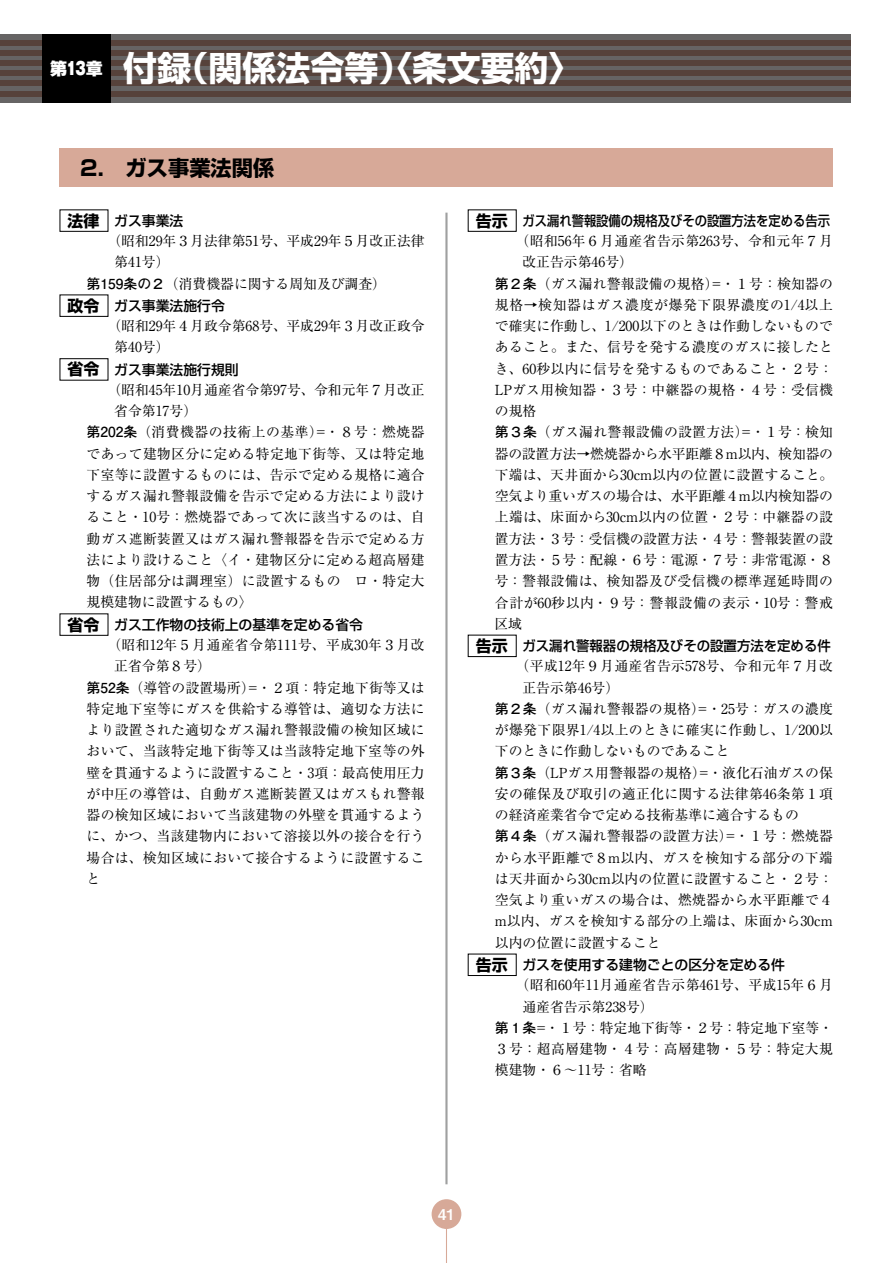
<style>
.page{position:relative;width:893px;height:1263px;background:#fff}
.page>*{position:absolute;margin:0;border:0;box-sizing:border-box;transform-origin:0 0}
.t1{font:700 34.05px "Shin Go Pro";color:#fff}
.t2{font:700 21.3px "Shin Go Pro";color:#000}
.t3{font:14.85px "Midashi Go Pro MB31";color:#fff}
.t4{font:13.8px "Ryumin Pro";letter-spacing:.02em;color:#000}
.t5{font:13.8px/21.3px "Ryumin Pro";color:#000}
.t6{font:500 13.8px "Shin Go Pro";color:#000}
.t7{font:13.8px "Ryumin Pro";letter-spacing:-.015em;color:#000}
.t8{font:500 13.8px "Shin Go Pro";color:#000;scale:.89 1}
.t9{font:13.8px "Ryumin Pro";letter-spacing:.045em;color:#000}
.t10{font:13.8px "Ryumin Pro";letter-spacing:.05em;color:#000}
.t11{font:13.8px "Ryumin Pro";letter-spacing:-.01em;color:#000}
.s1{font-weight:700;font-size:15.9px}
.s2{font-family:"Futo Go B101 Pro";font-weight:700}
</style>
<div class="page">
<svg style="left:0;top:34px;width:850px;height:68px;background:#635e5d"></svg>
<div style="left:0;top:40px;width:850px;height:5px;background:#56423b"></div>
<div style="left:0;top:50px;width:850px;height:5px;background:#56423b"></div>
<div style="left:0;top:60px;width:850px;height:5px;background:#56423b"></div>
<div style="left:0;top:71px;width:850px;height:5px;background:#56423b"></div>
<div style="left:0;top:81px;width:850px;height:5px;background:#56423b"></div>
<div style="left:0;top:91px;width:850px;height:5px;background:#56423b"></div>
<div style="left:43px;top:34px;width:68px;height:68px;background:#000"></div>
<hr style="left:445px;top:213px;width:3px;height:971px;background:#9fa0a0">
<div style="left:60px;top:209px;width:48px;height:23px;border:1px solid #000"></div>
<div style="left:468px;top:209px;width:49px;height:23px;border:1px solid #000"></div>
<div style="left:60px;top:294px;width:48px;height:23px;border:1px solid #000"></div>
<div style="left:60px;top:358px;width:48px;height:23px;border:1px solid #000"></div>
<div style="left:60px;top:613px;width:48px;height:23px;border:1px solid #000"></div>
<div style="left:468px;top:635px;width:49px;height:22px;border:1px solid #000"></div>
<div style="left:468px;top:954px;width:49px;height:22px;border:1px solid #000"></div>
<div style="left:432px;top:1199px;width:29px;height:30px;background:#d7a998;border-radius:50%"></div>
<hr style="left:446px;top:1225px;width:1px;height:38px;background:#d7a998">
<div style="left:59px;top:149px;width:774px;height:38px;background:#d7a998"></div>
<h1 class="t1" style="left:50px;top:41px;width:534px"><sup>第13章</sup> 付録（関係法令等）〈条文要約〉</h1>
<h2 class="t2" style="left:80px;top:151px;width:196px">2.　ガス事業法関係</h2>
<p class="t6" style="left:68px;top:209px;width:117px"><span class="s1">法律</span> ガス事業法</p>
<p class="t5" style="left:107px;top:229px;width:319px">（昭和29年３月法律第51号、平成29年５月改正法律</p>
<p class="t4" style="left:114px;top:251px;width:57px">第41号）</p>
<p class="t5" style="left:87px;top:272px;width:301px"><span class="s2">第159条の２</span>（消費機器に関する周知及び調査）</p>
<p class="t6" style="left:68px;top:294px;width:159px"><span class="s1">政令</span> ガス事業法施行令</p>
<p class="t5" style="left:114px;top:314px;width:312px;text-indent:-7px">（昭和29年４月政令第68号、平成29年３月改正政令第40号）</p>
<p class="t6" style="left:68px;top:358px;width:173px"><span class="s1">省令</span> ガス事業法施行規則</p>
<p class="t5" style="left:107px;top:378px;width:319px">（昭和45年10月通産省令第97号、令和元年７月改正</p>
<p class="t4" style="left:114px;top:400px;width:84px">省令第17号）</p>
<p class="t4" style="left:87px;top:421px;width:340px"><span class="s2">第202条</span>（消費機器の技術上の基準）=・８号：燃焼器</p>
<p class="t4" style="left:87px;top:443px;width:340px">であって建物区分に定める特定地下街等、又は特定地</p>
<p class="t4" style="left:87px;top:464px;width:340px">下室等に設置するものには、告示で定める規格に適合</p>
<p class="t4" style="left:87px;top:485px;width:340px">するガス漏れ警報設備を告示で定める方法により設け</p>
<p class="t4" style="left:87px;top:506px;width:340px">ること・10号：燃焼器であって次に該当するのは、自</p>
<p class="t4" style="left:87px;top:528px;width:340px">動ガス遮断装置又はガス漏れ警報器を告示で定める方</p>
<p class="t4" style="left:87px;top:549px;width:340px">法により設けること〈イ・建物区分に定める超高層建</p>
<p class="t4" style="left:87px;top:570px;width:340px">物（住居部分は調理室）に設置するもの　ロ・特定大</p>
<p class="t5" style="left:87px;top:591px;width:167px">規模建物に設置するもの〉</p>
<p class="t6" style="left:68px;top:613px;width:297px"><span class="s1">省令</span> ガス工作物の技術上の基準を定める省令</p>
<p class="t4" style="left:107px;top:634px;width:319px">（昭和12年５月通産省令第111号、平成30年３月改</p>
<p class="t4" style="left:114px;top:655px;width:98px">正省令第８号）</p>
<p class="t4" style="left:87px;top:676px;width:339px"><span class="s2">第52条</span>（導管の設置場所）=・２項：特定地下街等又は</p>
<p class="t4" style="left:87px;top:698px;width:340px">特定地下室等にガスを供給する導管は、適切な方法に</p>
<p class="t4" style="left:87px;top:719px;width:340px">より設置された適切なガス漏れ警報設備の検知区域に</p>
<p class="t4" style="left:87px;top:740px;width:340px">おいて、当該特定地下街等又は当該特定地下室等の外</p>
<p class="t5" style="left:87px;top:761px;width:340px">壁を貫通するように設置すること・3項：最高使用圧力</p>
<p class="t4" style="left:87px;top:783px;width:340px">が中圧の導管は、自動ガス遮断装置又はガスもれ警報</p>
<p class="t4" style="left:87px;top:804px;width:340px">器の検知区域において当該建物の外壁を貫通するよう</p>
<p class="t4" style="left:87px;top:825px;width:340px">に、かつ、当該建物内において溶接以外の接合を行う</p>
<p class="t4" style="left:87px;top:846px;width:340px">場合は、検知区域において接合するように設置するこ</p>
<p class="t4" style="left:87px;top:868px;width:15px">と</p>
<p class="t8" style="left:476px;top:209px;width:400px"><span class="s1">告示</span> ガス漏れ警報設備の規格及びその設置方法を定める告示</p>
<p class="t4" style="left:516px;top:230px;width:319px">（昭和56年６月通産省告示第263号、令和元年７月</p>
<p class="t5" style="left:522px;top:251px;width:112px">改正告示第46号）</p>
<p class="t4" style="left:495px;top:273px;width:340px"><span class="s2">第２条</span>（ガス漏れ警報設備の規格）=・１号：検知器の</p>
<p class="t10" style="left:495px;top:294px;width:340px">規格→検知器はガス濃度が爆発下限界濃度の1/4以上</p>
<p class="t5" style="left:495px;top:314px;width:340px">で確実に作動し、1/200以下のときは作動しないもので</p>
<p class="t4" style="left:495px;top:336px;width:340px">あること。また、信号を発する濃度のガスに接したと</p>
<p class="t4" style="left:495px;top:358px;width:340px">き、60秒以内に信号を発するものであること・２号：</p>
<p class="t4" style="left:495px;top:379px;width:340px">LPガス用検知器・３号：中継器の規格・４号：受信機</p>
<p class="t4" style="left:495px;top:400px;width:43px">の規格</p>
<p class="t4" style="left:495px;top:421px;width:340px"><span class="s2">第３条</span>（ガス漏れ警報設備の設置方法）=・１号：検知</p>
<p class="t7" style="left:495px;top:443px;width:340px">器の設置方法→燃焼器から水平距離８m以内、検知器の</p>
<p class="t4" style="left:495px;top:464px;width:340px">下端は、天井面から30cm以内の位置に設置すること。</p>
<p class="t11" style="left:495px;top:485px;width:340px">空気より重いガスの場合は、水平距離４m以内検知器の</p>
<p class="t4" style="left:495px;top:506px;width:340px">上端は、床面から30cm以内の位置・２号：中継器の設</p>
<p class="t7" style="left:495px;top:528px;width:340px">置方法・３号：受信機の設置方法・４号：警報装置の設</p>
<p class="t5" style="left:495px;top:548px;width:340px">置方法・５号：配線・６号：電源・７号：非常電源・８</p>
<p class="t4" style="left:495px;top:570px;width:340px">号：警報設備は、検知器及び受信機の標準遅延時間の</p>
<p class="t9" style="left:495px;top:591px;width:340px">合計が60秒以内・９号：警報設備の表示・10号：警戒</p>
<p class="t4" style="left:495px;top:613px;width:29px">区域</p>
<p class="t6" style="left:476px;top:634px;width:357px"><span class="s1">告示</span> ガス漏れ警報器の規格及びその設置方法を定める件</p>
<p class="t4" style="left:516px;top:655px;width:319px">（平成12年９月通産省告示578号、令和元年７月改</p>
<p class="t5" style="left:522px;top:676px;width:98px">正告示第46号）</p>
<p class="t4" style="left:495px;top:698px;width:339px"><span class="s2">第２条</span>（ガス漏れ警報器の規格）=・25号：ガスの濃度</p>
<p class="t4" style="left:495px;top:719px;width:340px">が爆発下限界1/4以上のときに確実に作動し、1/200以</p>
<p class="t5" style="left:495px;top:739px;width:236px">下のときに作動しないものであること</p>
<p class="t5" style="left:495px;top:761px;width:340px"><span class="s2">第３条</span>（LPガス用警報器の規格）=・液化石油ガスの保</p>
<p class="t4" style="left:495px;top:783px;width:340px">安の確保及び取引の適正化に関する法律第46条第１項</p>
<p class="t5" style="left:495px;top:803px;width:306px">の経済産業省令で定める技術基準に適合するもの</p>
<p class="t4" style="left:495px;top:825px;width:340px"><span class="s2">第４条</span>（ガス漏れ警報器の設置方法）=・１号：燃焼器</p>
<p class="t4" style="left:495px;top:846px;width:340px">から水平距離で８m以内、ガスを検知する部分の下端</p>
<p class="t4" style="left:495px;top:868px;width:340px">は天井面から30cm以内の位置に設置すること・２号：</p>
<p class="t4" style="left:495px;top:889px;width:340px">空気より重いガスの場合は、燃焼器から水平距離で４</p>
<p class="t4" style="left:495px;top:910px;width:339px">m以内、ガスを検知する部分の上端は、床面から30cm</p>
<p class="t5" style="left:495px;top:931px;width:167px">以内の位置に設置すること</p>
<p class="t6" style="left:476px;top:953px;width:311px"><span class="s1">告示</span> ガスを使用する建物ごとの区分を定める件</p>
<p class="t5" style="left:516px;top:973px;width:319px">（昭和60年11月通産省告示第461号、平成15年６月</p>
<p class="t5" style="left:522px;top:995px;width:133px">通産省告示第238号）</p>
<p class="t5" style="left:495px;top:1016px;width:340px"><span class="s2">第１条</span>=・１号：特定地下街等・２号：特定地下室等・</p>
<p class="t4" style="left:495px;top:1038px;width:340px">３号：超高層建物・４号：高層建物・５号：特定大規</p>
<p class="t4" style="left:495px;top:1059px;width:153px">模建物・６〜11号：省略</p>
<p class="t3" style="left:438px;top:1202px;width:18px">41</p>
</div>
